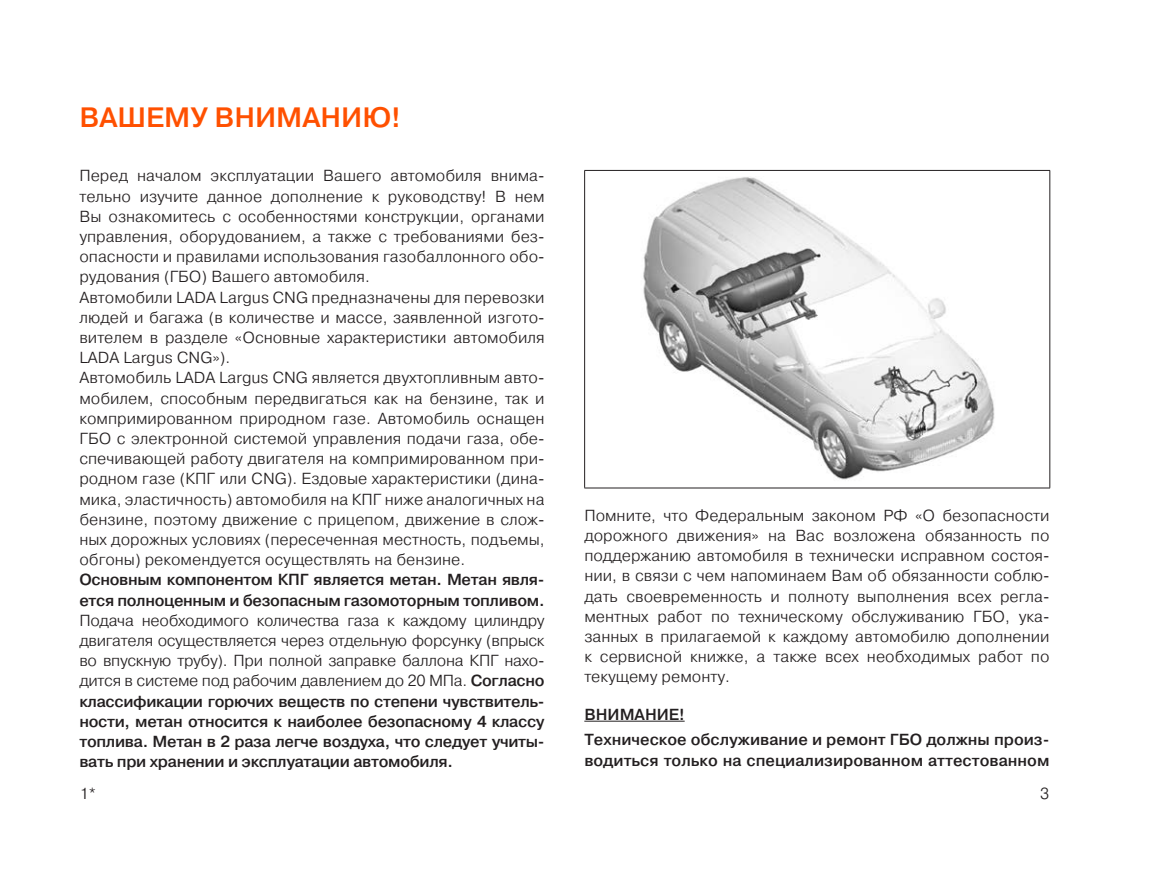
<style>
.page{position:relative;width:1163px;height:879px;background:#fff}
.page>*{position:absolute;margin:0;border:0;box-sizing:border-box;transform-origin:0 0}
.t1{font:500 28px "Pragmatica";color:#ff5000}
.t2{font:300 16px/20.2px "Pragmatica";color:#231f20}
.t3{font:500 16px/20.2px "Pragmatica";letter-spacing:-.02em;color:#231f20}
.t4{font:500 16px/25.8px "Pragmatica";color:#231f20}
.s1{font-weight:300}
</style>
<div class="page">
<hr style="left:584px;top:721px;width:100px;height:1px;background:#231f20">
<hr style="left:584px;top:170px;width:465px;height:1px;background:#231f20">
<hr style="left:584px;top:171px;width:1px;height:317px;background:#231f20">
<hr style="left:1049px;top:171px;width:1px;height:317px;background:#231f20">
<hr style="left:584px;top:488px;width:465px;height:1px;background:#231f20">
<img style="left:643px;top:177px;width:352px;height:303px">
<h1 class="t1" style="left:79px;top:100px;width:323px">ВАШЕМУ ВНИМАНИЮ!</h1>
<p class="t2" style="left:79px;top:165px;width:466px">Перед началом эксплуатации Вашего автомобиля внима&shy;тельно изучите данное дополнение к руководству! В нем Вы ознакомитесь с особенностями конструкции, органами управления, оборудованием, а также с требованиями без&shy;опасности и правилами использования газобаллонного обо&shy;рудования (ГБО) Вашего автомобиля.<br>Автомобили LADA Largus CNG предназначены для перевозки людей и багажа (в количестве и массе, заявленной изгото&shy;вителем в разделе «Основные характеристики автомобиля LADA Largus CNG»).<br>Автомобиль LADA Largus CNG является двухтопливным авто&shy;мобилем, способным передвигаться как на бензине, так и компримированном природном газе. Автомобиль оснащен ГБО с электронной системой управления подачи газа, обе&shy;спечивающей работу двигателя на компримированном при&shy;родном газе (КПГ или CNG). Ездовые характеристики (дина&shy;мика, эластичность) автомобиля на КПГ ниже аналогичных на бензине, поэтому движение с прицепом, движение в слож&shy;ных дорожных условиях (пересеченная местность, подъемы, обгоны) рекомендуется осуществлять на бензине.</p>
<p class="t3" style="left:79px;top:569px;width:466px">Основным компонентом КПГ является метан. Метан явля‑ ется полноценным и безопасным газомоторным топливом.</p>
<p class="t3" style="left:79px;top:610px;width:466px;text-align:justify"><span class="s1">Подача необходимого количества газа к каждому цилиндру двигателя осуществляется через отдельную форсунку (впрыск во впускную трубу). При полной заправке баллона КПГ нахо&shy;дится в системе под рабочим давлением до 20 МПа.</span> Согласно классификации горючих веществ по степени чувствитель‑ ности, метан относится к наиболее безопасному 4 классу топлива. Метан в 2 раза легче воздуха, что следует учиты‑ вать при хранении и эксплуатации автомобиля.</p>
<p class="t2" style="left:79px;top:783px;width:19px">1*</p>
<p class="t2" style="left:584px;top:505px;width:466px;text-align:justify">Помните, что Федеральным законом РФ «О безопасности дорожного движения» на Вас возложена обязанность по поддержанию автомобиля в технически исправном состоя&shy;нии, в связи с чем напоминаем Вам об обязанности соблю&shy;дать своевременность и полноту выполнения всех регла&shy;ментных работ по техническому обслуживанию ГБО, ука&shy;занных в прилагаемой к каждому автомобилю дополнении к cервисной книжке, а также всех необходимых работ по текущему ремонту.</p>
<p class="t4" style="left:584px;top:701px;width:466px">ВНИМАНИЕ!<br>Техническое обслуживание и ремонт ГБО должны произ‑</p>
<p class="t4" style="left:584px;top:747px;width:466px">водиться только на специализированном аттестованном</p>
<p class="t2" style="left:1040px;top:783px;width:11px">3</p>
</div>
